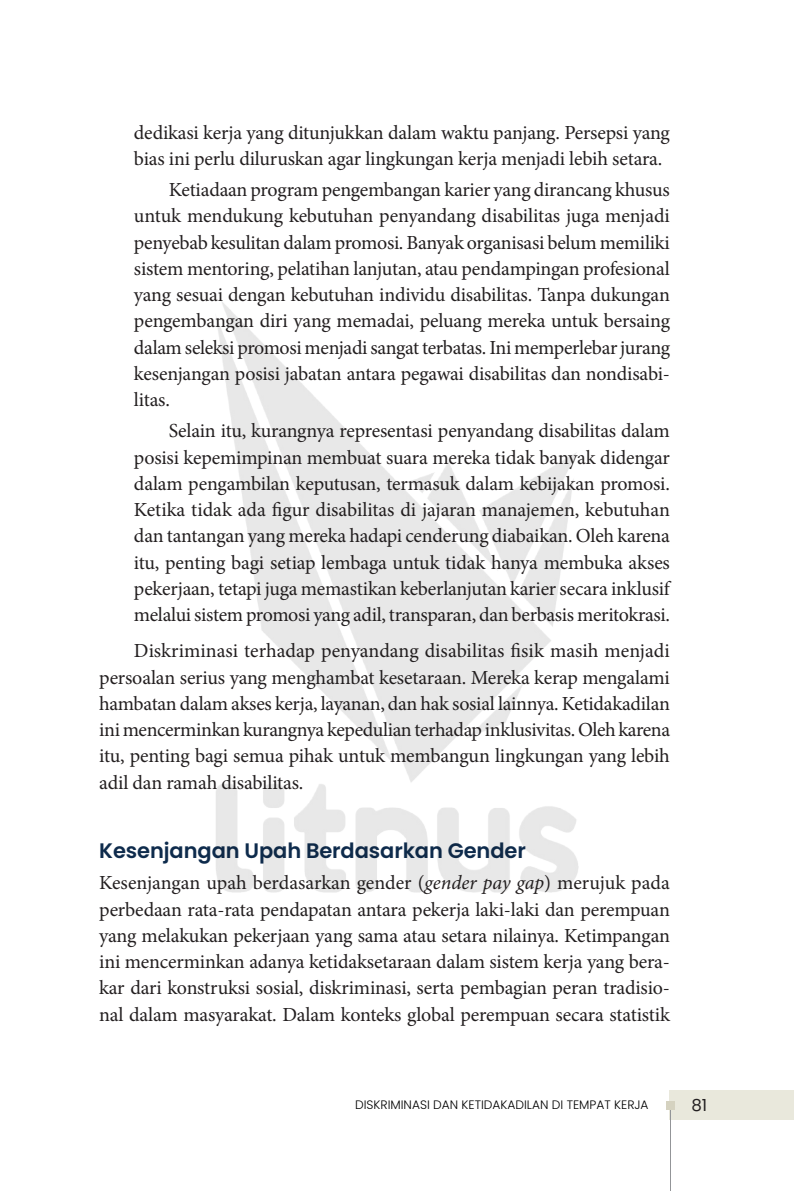
<style>
.page{position:relative;width:794px;height:1191px;background:#fff}
.page>*{position:absolute;margin:0;border:0;box-sizing:border-box;transform-origin:0 0}
.t1{font:600 21px "Poppins";letter-spacing:-.005em;color:#0e2b4c}
.t2{font:19.95px/26.2px "Minion Pro";letter-spacing:-.015em;color:#231f20;text-align:justify}
.t3{font:16.62px "Poppins";color:#231f20}
.t4{font:300 12.25px "Poppins";color:#000}
.s1{font-style:italic}
</style>
<div class="page">
<div style="left:670px;top:1090px;width:124px;height:30px;background:#e9e8dc"></div>
<hr style="left:670px;top:1104px;width:1px;height:87px;background:#939598">
<div style="left:666px;top:1101px;width:8px;height:8px;background:#d5d2c0"></div>
<img style="left:216px;top:301px;width:363px;height:591px">
<p class="t2" style="left:134px;top:119px;width:537px">dedikasi kerja yang ditunjukkan dalam waktu panjang. Persepsi yang bias ini perlu diluruskan agar lingkungan kerja menjadi lebih setara.</p>
<p class="t2" style="left:134px;top:177px;width:537px;text-indent:35px">Ketiadaan program pengembangan karier yang dirancang khusus untuk mendukung kebutuhan penyandang disabilitas juga menjadi penyebab kesulitan dalam promosi. Banyak organisasi belum memiliki sistem mentoring, pelatihan lanjutan, atau pendampingan profesional yang sesuai dengan kebutuhan individu disabilitas. Tanpa dukungan pengembangan diri yang memadai, peluang mereka untuk bersaing dalam seleksi promosi menjadi sangat terbatas. Ini memperlebar jurang kesenjangan posisi jabatan antara pegawai disabilitas dan nondisabi&shy;litas.</p>
<p class="t2" style="left:134px;top:418px;width:537px;text-indent:35px">Selain itu, kurangnya representasi penyandang disabilitas dalam posisi kepemimpinan membuat suara mereka tidak banyak didengar dalam pengambilan keputusan, termasuk dalam kebijakan promosi.<br>Ketika tidak ada figur disabilitas di jajaran manajemen, kebutuhan dan tantangan yang mereka hadapi cenderung diabaikan. Oleh karena itu, penting bagi setiap lembaga untuk tidak hanya membuka akses pekerjaan, tetapi juga memastikan keberlanjutan karier secara inklusif melalui sistem promosi yang adil, transparan, dan berbasis meritokrasi.</p>
<p class="t2" style="left:99px;top:638px;width:572px;text-indent:35px">Diskriminasi terhadap penyandang disabilitas fisik masih menjadi persoalan serius yang menghambat kesetaraan. Mereka kerap mengalami hambatan dalam akses kerja, layanan, dan hak sosial lainnya. Ketidakadilan ini mencerminkan kurangnya kepedulian terhadap inklusivitas. Oleh karena itu, penting bagi semua pihak untuk membangun lingkungan yang lebih adil dan ramah disabilitas.</p>
<p class="t1" style="left:99px;top:838px;width:428px">Kesenjangan Upah Berdasarkan Gender</p>
<p class="t2" style="left:99px;top:870px;width:572px">Kesenjangan upah berdasarkan gender (<span class="s1">gender pay gap</span>) merujuk pada perbedaan rata-rata pendapatan antara pekerja laki-laki dan perempuan yang melakukan pekerjaan yang sama atau setara nilainya. Ketimpangan ini mencerminkan adanya ketidaksetaraan dalam sistem kerja yang bera&shy;kar dari konstruksi sosial, diskriminasi, serta pembagian peran tradisio&shy;nal dalam masyarakat. Dalam konteks global perempuan secara statistik</p>
<p class="t4" style="left:355px;top:1097px;width:295px">DISKRIMINASI DAN KETIDAKADILAN DI TEMPAT KERJA</p>
<p class="t3" style="left:691px;top:1095px;width:17px">81</p>
</div>
